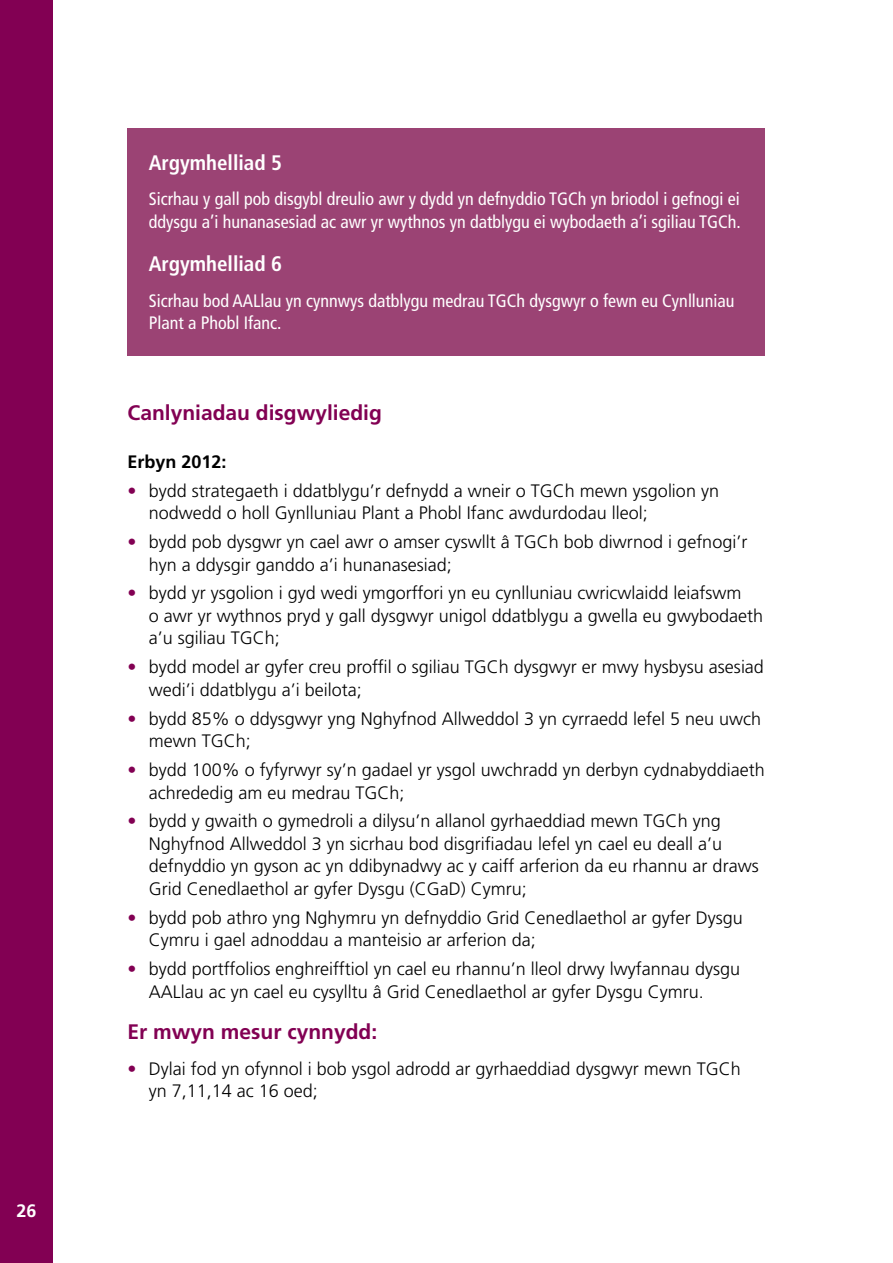
<style>
.page{position:relative;width:893px;height:1263px;background:#fff}
.page>*{position:absolute;margin:0;border:0;box-sizing:border-box;transform-origin:0 0}
.t1{font:700 21px "Frutiger LT Std";color:#820053}
.t2{font:700 condensed 21px "Frutiger LT Std";color:#fff}
.t3{font:300 18px/22.5px "Frutiger LT Std";color:#000}
.t4{font:condensed 18px/22.5px "Frutiger LT Std";color:#fff}
.t5{font:700 18px "Frutiger LT Std";color:#000}
.t6{font:300 18px "Frutiger LT Std";color:#820053}
.t7{font:700 18px "Frutiger LT Std";color:#fff}
</style>
<div class="page">
<div style="left:0;top:0;width:53px;height:1263px;background:#820053"></div>
<div style="left:128px;top:128px;width:637px;height:227px;background:#9b4374"></div>
<p class="t7" style="left:17px;top:1200px;width:11px">26</p>
<p class="t2" style="left:149px;top:150px;width:135px">Argymhelliad 5</p>
<p class="t4" style="left:149px;top:188px;width:594px">Sicrhau y gall pob disgybl dreulio awr y dydd yn defnyddio TGCh yn briodol i gefnogi ei ddysgu a’i hunanasesiad ac awr yr wythnos yn datblygu ei wybodaeth a’i sgiliau TGCh.</p>
<p class="t2" style="left:149px;top:252px;width:135px">Argymhelliad 6</p>
<p class="t4" style="left:149px;top:289px;width:587px">Sicrhau bod AALlau yn cynnwys datblygu medrau TGCh dysgwyr o fewn eu Cynlluniau<br>Plant a Phobl Ifanc.</p>
<p class="t1" style="left:128px;top:400px;width:256px">Canlyniadau disgwyliedig</p>
<p class="t5" style="left:128px;top:451px;width:101px">Erbyn 2012 :</p>
<p class="t3" style="left:149px;top:479px;width:572px">bydd strategaeth i ddatblygu’r defnydd a wneir o TGCh mewn ysgolion yn nodwedd o holl Gynlluniau Plant a Phobl Ifanc awdurdodau lleol;</p>
<p class="t3" style="left:149px;top:531px;width:600px">bydd pob dysgwr yn cael awr o amser cyswllt â TGCh bob diwrnod i gefnogi’r hyn a ddysgir ganddo a’i hunanasesiad;</p>
<p class="t3" style="left:149px;top:582px;width:616px">bydd yr ysgolion i gyd wedi ymgorffori yn eu cynlluniau cwricwlaidd leiafswm<br>o awr yr wythnos pryd y gall dysgwyr unigol ddatblygu a gwella eu gwybodaeth a’u sgiliau TGCh;</p>
<p class="t3" style="left:149px;top:656px;width:617px">bydd model ar gyfer creu proffil o sgiliau TGCh dysgwyr er mwy hysbysu asesiad wedi’i ddatblygu a’i beilota;</p>
<p class="t3" style="left:149px;top:707px;width:614px">bydd 85% o ddysgwyr yng Nghyfnod Allweddol 3 yn cyrraedd lefel 5 neu uwch mewn TGCh;</p>
<p class="t3" style="left:149px;top:759px;width:618px">bydd 100% o fyfyrwyr sy’n gadael yr ysgol uwchradd yn derbyn cydnabyddiaeth achrededig am eu medrau TGCh;</p>
<p class="t3" style="left:149px;top:810px;width:611px">bydd y gwaith o gymedroli a dilysu’n allanol gyrhaeddiad mewn TGCh yng Nghyfnod Allweddol 3 yn sicrhau bod disgrifiadau lefel yn cael eu deall a’u defnyddio yn gyson ac yn ddibynadwy ac y caiff arferion da eu rhannu ar draws Grid Cenedlaethol ar gyfer Dysgu (CGaD) Cymru;</p>
<p class="t3" style="left:149px;top:907px;width:595px">bydd pob athro yng Nghymru yn defnyddio Grid Cenedlaethol ar gyfer Dysgu<br>Cymru i gael adnoddau a manteisio ar arferion da;</p>
<p class="t3" style="left:149px;top:958px;width:593px">bydd portffolios enghreifftiol yn cael eu rhannu’n lleol drwy lwyfannau dysgu<br>AALlau ac yn cael eu cysylltu â Grid Cenedlaethol ar gyfer Dysgu Cymru.</p>
<p class="t1" style="left:128px;top:1020px;width:251px">Er mwyn mesur cynnydd:</p>
<p class="t3" style="left:149px;top:1057px;width:593px">Dylai fod yn ofynnol i bob ysgol adrodd ar gyrhaeddiad dysgwyr mewn TGCh yn 7,11,14 ac 16 oed;</p>
<p class="t6" style="left:128px;top:480px;width:10px">•</p>
<p class="t6" style="left:128px;top:532px;width:10px">•</p>
<p class="t6" style="left:128px;top:583px;width:10px">•</p>
<p class="t6" style="left:128px;top:657px;width:10px">•</p>
<p class="t6" style="left:128px;top:708px;width:10px">•</p>
<p class="t6" style="left:128px;top:760px;width:10px">•</p>
<p class="t6" style="left:128px;top:811px;width:10px">•</p>
<p class="t6" style="left:128px;top:907px;width:10px">•</p>
<p class="t6" style="left:128px;top:959px;width:10px">•</p>
<p class="t6" style="left:128px;top:1058px;width:10px">•</p>
</div>
